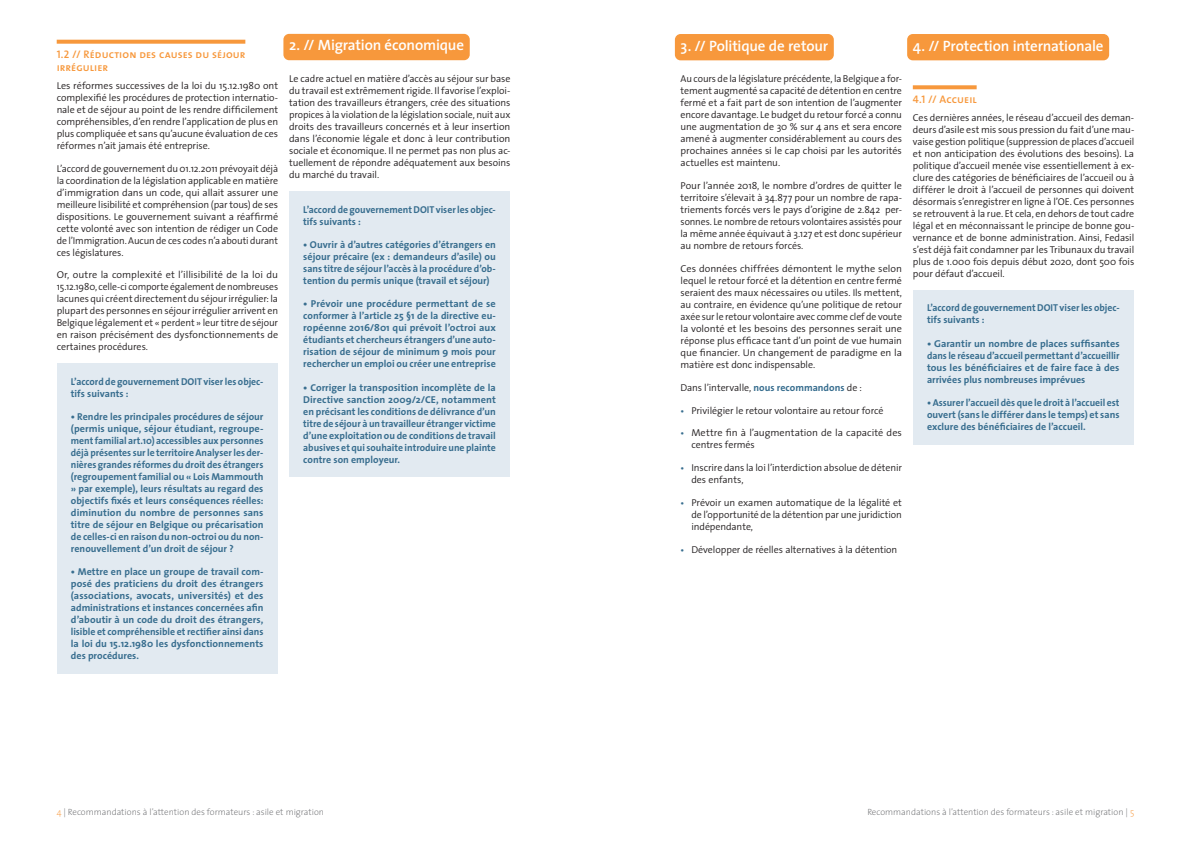
<style>
.page{position:relative;width:1191px;height:842px;background:#fff}
.page>*{position:absolute;margin:0;border:0;box-sizing:border-box;transform-origin:0 0}
.t1{font:600 15px "The Sans";letter-spacing:-.01em;color:#fff}
.t2{font:11px/13.2px "The Sans Semi Bold Caps";letter-spacing:.005em;color:#f7983c}
.t3{font:300 10px/12px "The Sans";letter-spacing:-.005em;color:#231f20;text-align:justify}
.t4{font:700 10px/12px "The Sans";color:#386e8f;text-align:justify}
.t5{font:200 9px "The Sans";color:#6c6d70}
.s1{font-weight:700;color:#386e8f}
.s2{font-weight:600;font-size:9px;color:#386e8f}
.s3{color:#f7983c}
</style>
<div class="page">
<div style="left:675px;top:34px;width:159px;height:26px;background:#f7983c;border-radius:6px"></div>
<div style="left:907px;top:34px;width:202px;height:26px;background:#f7983c;border-radius:6px"></div>
<svg style="left:912px;top:85px;width:64px;height:4px"></svg>
<div style="left:912px;top:290px;width:221px;height:154px;background:#e2eaf1"></div>
<svg style="left:57px;top:40px;width:188px;height:4px"></svg>
<div style="left:57px;top:363px;width:221px;height:310px;background:#e2eaf1"></div>
<div style="left:283px;top:34px;width:187px;height:26px;background:#f7983c;border-radius:6px"></div>
<div style="left:289px;top:191px;width:221px;height:286px;background:#e2eaf1"></div>
<p class="t2" style="left:57px;top:47px;width:190px">1.2 // Réduction des causes du séjour irrégulier</p>
<p class="t3" style="left:57px;top:79px;width:223px">Les réformes successives de la loi du 15.12.1980 ont complexifié les procédures de protection internatio&shy;nale et de séjour au point de les rendre difficilement compréhensibles, d’en rendre l’application de plus en plus compliquée et sans qu’aucune évaluation de ces réformes n’ait jamais été entreprise.</p>
<p class="t3" style="left:57px;top:162px;width:223px">L’accord de gouvernement du 01.12.2011 prévoyait déjà la coordination de la législation applicable en matière d’immigration dans un code, qui allait assurer une meilleure lisibilité et compréhension (par tous) de ses dispositions. Le gouvernement suivant a réaffirmé cette volonté avec son intention de rédiger un Code de l’Immigration. Aucun de ces codes n’a abouti durant ces législatures.</p>
<p class="t3" style="left:57px;top:269px;width:223px">Or, outre la complexité et l’illisibilité de la loi du 15.12.1980, celle-ci comporte également de nombreuses lacunes qui créent directement du séjour irrégulier: la plupart des personnes en séjour irrégulier arrivent en Belgique légalement et « perdent » leur titre de séjour en raison précisément des dysfonctionnements de certaines procédures.</p>
<p class="t4" style="left:71px;top:375px;width:194px">L’accord de gouvernement DOIT viser les objec&shy;tifs suivants :</p>
<p class="t4" style="left:71px;top:410px;width:194px">• Rendre les principales procédures de séjour (permis unique, séjour étudiant, regroupe&shy;ment familial art.10) accessibles aux personnes déjà présentes sur le territoire Analyser les der&shy;nières grandes réformes du droit des étrangers (regroupement familial ou « Lois Mammouth » par exemple), leurs résultats au regard des objectifs fixés et leurs conséquences réelles: diminution du nombre de personnes sans titre de séjour en Belgique ou précarisation de celles-ci en raison du non-octroi ou du non&shy;renouvellement d’un droit de séjour ?</p>
<p class="t4" style="left:71px;top:566px;width:194px">• Mettre en place un groupe de travail com&shy;posé des praticiens du droit des étrangers (associations, avocats, universités) et des administrations et instances concernées afin d’aboutir à un code du droit des étrangers, lisible et compréhensible et rectifier ainsi dans la loi du 15.12.1980 les dysfonctionnements des procédures.</p>
<h1 class="t1" style="left:289px;top:33px;width:176px">2. // Migration économique</h1>
<p class="t3" style="left:289px;top:73px;width:223px">Le cadre actuel en matière d’accès au séjour sur base du travail est extrêmement rigide. Il favorise l’exploi&shy;tation des travailleurs étrangers, crée des situations propices à la violation de la législation sociale, nuit aux droits des travailleurs concernés et à leur insertion dans l’économie légale et donc à leur contribution sociale et économique. Il ne permet pas non plus ac&shy;tuellement de répondre adéquatement aux besoins du marché du travail.</p>
<p class="t4" style="left:303px;top:203px;width:194px">L’accord de gouvernement DOIT viser les objec&shy;tifs suivants :</p>
<p class="t4" style="left:303px;top:238px;width:194px">• Ouvrir à d’autres catégories d’étrangers en séjour précaire (ex : demandeurs d’asile) ou sans titre de séjour l’accès à la procédure d’ob&shy;tention du permis unique (travail et séjour)</p>
<p class="t4" style="left:303px;top:298px;width:194px">• Prévoir une procédure permettant de se conformer à l’article 25 §1 de la directive eu&shy;ropéenne 2016/801 qui prévoit l’octroi aux étudiants et chercheurs étrangers d’une auto&shy;risation de séjour de minimum 9 mois pour rechercher un emploi ou créer une entreprise</p>
<p class="t4" style="left:303px;top:381px;width:194px">• Corriger la transposition incomplète de la Directive sanction 2009/2/CE, notamment en précisant les conditions de délivrance d’un titre de séjour à un travailleur étranger victime d’une exploitation ou de conditions de travail abusives et qui souhaite introduire une plainte contre son employeur.</p>
<h1 class="t1" style="left:680px;top:33px;width:149px">3. // Politique de retour</h1>
<p class="t3" style="left:680px;top:73px;width:223px">Au cours de la législature précédente, la Belgique a for&shy;tement augmenté sa capacité de détention en centre fermé et a fait part de son intention de l’augmenter encore davantage. Le budget du retour forcé a connu une augmentation de 30 % sur 4 ans et sera encore amené à augmenter considérablement au cours des prochaines années si le cap choisi par les autorités actuelles est maintenu.</p>
<p class="t3" style="left:680px;top:180px;width:223px">Pour l’année 2018, le nombre d’ordres de quitter le territoire s’élevait à 34.877 pour un nombre de rapa&shy;triements forcés vers le pays d’origine de 2.842 per&shy;sonnes. Le nombre de retours volontaires assistés pour la même année équivaut à 3.127 et est donc supérieur au nombre de retours forcés.</p>
<p class="t3" style="left:680px;top:262px;width:223px">Ces données chiffrées démontent le mythe selon lequel le retour forcé et la détention en centre fermé seraient des maux nécessaires ou utiles. Ils mettent, au contraire, en évidence qu’une politique de retour axée sur le retour volontaire avec comme clef de voute la volonté et les besoins des personnes serait une réponse plus efficace tant d’un point de vue humain que financier. Un changement de paradigme en la matière est donc indispensable.</p>
<p class="t3" style="left:680px;top:381px;width:183px">Dans l’intervalle, <span class="s1">nous recommandons</span> de :</p>
<p class="t3" style="left:680px;top:404px;width:204px"><span class="s2">•</span> Privilégier le retour volontaire au retour forcé</p>
<p class="t3" style="left:691px;top:427px;width:212px;text-indent:-11px"><span class="s2">•</span> Mettre fin à l’augmentation de la capacité des centres fermés</p>
<p class="t3" style="left:691px;top:462px;width:212px;text-indent:-11px"><span class="s2">•</span> Inscrire dans la loi l’interdiction absolue de détenir des enfants,</p>
<p class="t3" style="left:691px;top:496px;width:212px;text-indent:-11px"><span class="s2">•</span> Prévoir un examen automatique de la légalité et de l’opportunité de la détention par une juridiction indépendante,</p>
<p class="t3" style="left:680px;top:543px;width:218px"><span class="s2">•</span> Développer de réelles alternatives à la détention</p>
<h1 class="t1" style="left:912px;top:33px;width:192px">4. // Protection internationale</h1>
<p class="t2" style="left:912px;top:93px;width:66px">4.1 // Accueil</p>
<p class="t3" style="left:912px;top:111px;width:223px">Ces dernières années, le réseau d’accueil des deman&shy;deurs d’asile est mis sous pression du fait d’une mau&shy;vaise gestion politique (suppression de places d’accueil et non anticipation des évolutions des besoins). La politique d’accueil menée vise essentiellement à ex&shy;clure des catégories de bénéficiaires de l’accueil ou à différer le droit à l’accueil de personnes qui doivent désormais s’enregistrer en ligne à l’OE. Ces personnes se retrouvent à la rue. Et cela, en dehors de tout cadre légal et en méconnaissant le principe de bonne gou&shy;vernance et de bonne administration. Ainsi, Fedasil s’est déjà fait condamner par les Tribunaux du travail plus de 1.000 fois depuis début 2020, dont 500 fois pour défaut d’accueil.</p>
<p class="t4" style="left:927px;top:302px;width:194px">L’accord de gouvernement DOIT viser les objec&shy;tifs suivants :</p>
<p class="t4" style="left:927px;top:337px;width:194px">• Garantir un nombre de places suffisantes dans le réseau d’accueil permettant d’accueillir tous les bénéficiaires et de faire face à des arrivées plus nombreuses imprévues</p>
<p class="t4" style="left:927px;top:396px;width:194px">• Assurer l’accueil dès que le droit à l’accueil est ouvert (sans le différer dans le temps) et sans exclure des bénéficiaires de l’accueil.</p>
<p class="t5" style="left:57px;top:805px;width:269px"><span class="s3">4</span> | Recommandations à l’attention des formateurs : asile et migration</p>
<p class="t5" style="left:867px;top:805px;width:268px">Recommandations à l’attention des formateurs : asile et migration | <span class="s3">5</span></p>
</div>
